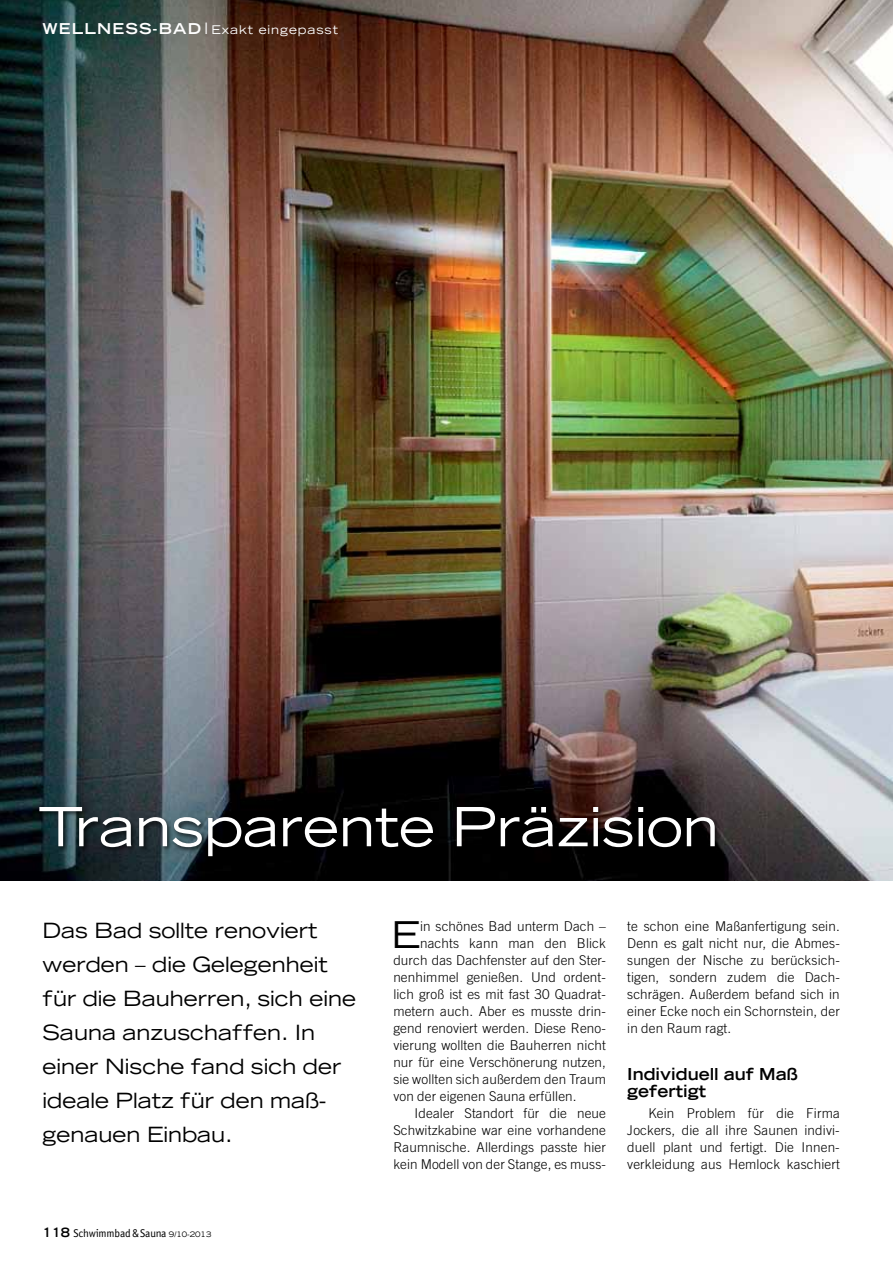
<style>
.page{position:relative;width:893px;height:1263px;background:#fff}
.page>*{position:absolute;margin:0;border:0;box-sizing:border-box;transform-origin:0 0}
.t1{font:expanded 54px "Trade Gothic LH";color:#fff}
.t2{font:expanded 36.9px "Trade Gothic LH";color:#000}
.t3{font:expanded 21px/34px "Trade Gothic LH";color:#000}
.t4{font:700 expanded 16.5px/17px "Trade Gothic LH";color:#000}
.t5{font:300 13.5px/17px "Trade Gothic LT Std";letter-spacing:.01em;color:#000;text-align:justify}
.t6{font:expanded 12px "Trade Gothic LH";letter-spacing:.075em;color:#fff}
.t7{font:11.25px "Officina Sans";letter-spacing:-.015em;color:#000}
.s1{font-weight:700;font-size:15px}
.s2{font-family:"Trade Gothic LH";font-weight:700;font-stretch:expanded;font-size:12.75px}
.s3{font-family:"Trade Gothic LH";font-stretch:expanded;font-size:7.5px}
</style>
<div class="page">
<img style="left:0;top:0;width:893px;height:880px">
<div style="left:37px;top:804px;width:684px;height:58px;background:#000;opacity:.75"></div>
<p class="t6" style="left:43px;top:22px;width:297px"><span class="s1">Wellness-Bad</span> ❘ Exakt eingepasst</p>
<h1 class="t1" style="left:38px;top:791px;width:682px">Transparente Präzision</h1>
<h3 class="t3" style="left:43px;top:912px;width:315px">Das Bad sollte renoviert werden – die Gelegenheit für die Bauherren, sich eine<br>Sauna anzuschaffen. In einer Nische fand sich der ideale Platz für den maß&shy;genauen Einbau.</h3>
<p class="t7" style="left:43px;top:1227px;width:170px"><span class="s2">118</span> Schwimmbad &amp; Sauna <span class="s3">9/10-2013</span></p>
<h2 class="t2" style="left:391px;top:911px;width:30px">E</h2>
<p class="t5" style="left:420px;top:918px;width:187px">in schönes Bad unterm Dach –</p>
<p class="t5" style="left:420px;top:935px;width:187px">nachts kann man den Blick</p>
<p class="t5" style="left:393px;top:952px;width:214px">durch das Dachfenster auf den Ster-</p>
<p class="t5" style="left:393px;top:969px;width:214px">nenhimmel genießen. Und ordent-</p>
<p class="t5" style="left:393px;top:986px;width:214px">lich groß ist es mit fast 30 Quadrat-</p>
<p class="t5" style="left:393px;top:1003px;width:214px">metern auch. Aber es musste drin-</p>
<p class="t5" style="left:393px;top:1020px;width:214px">gend renoviert werden. Diese Reno-</p>
<p class="t5" style="left:393px;top:1037px;width:214px">vierung wollten die Bauherren nicht</p>
<p class="t5" style="left:393px;top:1054px;width:214px">nur für eine Verschönerung nutzen,</p>
<p class="t5" style="left:393px;top:1071px;width:214px">sie wollten sich außerdem den Traum</p>
<p class="t5" style="left:393px;top:1088px;width:185px">von der eigenen Sauna erfüllen.</p>
<p class="t5" style="left:415px;top:1105px;width:193px">Idealer Standort für die neue</p>
<p class="t5" style="left:393px;top:1122px;width:214px">Schwitzkabine war eine vorhandene</p>
<p class="t5" style="left:393px;top:1139px;width:214px">Raumnische. Allerdings passte hier</p>
<p class="t5" style="left:393px;top:1156px;width:214px">kein Modell von der Stange, es muss-</p>
<p class="t5" style="left:627px;top:918px;width:214px">te schon eine Maßanfertigung sein.<br>Denn es galt nicht nur, die Abmes&shy;sungen der Nische zu berücksich&shy;tigen, sondern zudem die Dach&shy;schrägen. Außerdem befand sich in einer Ecke noch ein Schornstein, der in den Raum ragt.</p>
<p class="t4" style="left:627px;top:1065px;width:172px">Individuell auf Maß gefertigt</p>
<p class="t5" style="left:627px;top:1105px;width:214px;text-indent:21px">Kein Problem für die Firma Jockers, die all ihre Saunen indivi&shy;duell plant und fertigt. Die Innen&shy;verkleidung aus Hemlock kaschiert</p>
</div>
